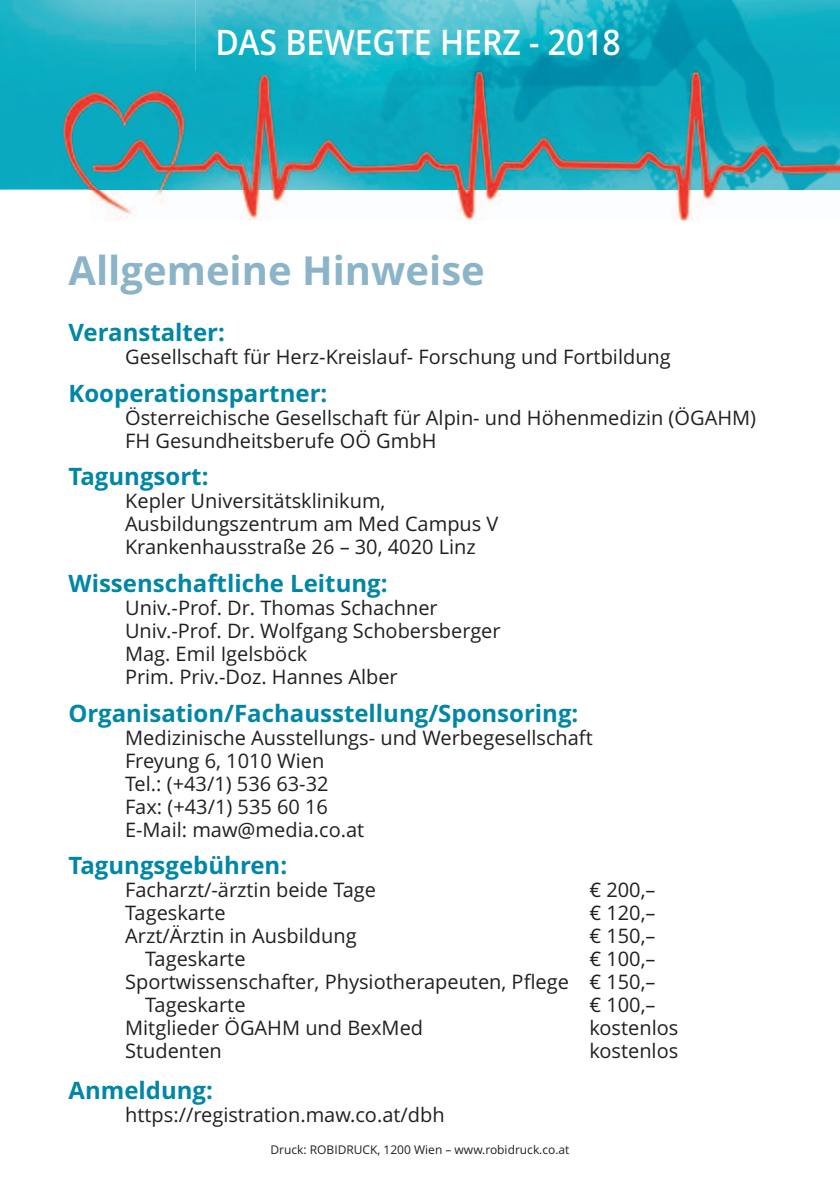
<style>
.page{position:relative;width:840px;height:1190px;background:#fff}
.page>*{position:absolute;margin:0;border:0;box-sizing:border-box;transform-origin:0 0}
.t1{font:700 40px "Open Sans";color:#8cb4c9}
.t2{font:600 35.2px "Open Sans";color:#fff;scale:.91 1}
.t3{font:700 24px "Open Sans";color:#0086a6}
.t4{font:20px/23px "Open Sans";color:#231f20}
.t5{font:12px "Open Sans";color:#231f20}
</style>
<div class="page">
<img style="left:196px;top:0;width:644px;height:71px">
<img style="left:0;top:0;width:196px;height:218px">
<img style="left:196px;top:71px;width:644px;height:150px">
<img style="left:91px;top:71px;width:105px;height:119px">
<h2 class="t2" style="left:216px;top:22px;width:447px">DAS BEWEGTE HERZ - 2018</h2>
<h1 class="t1" style="left:69px;top:255px;width:418px">Allgemeine Hinweise</h1>
<p class="t3" style="left:69px;top:323px;width:158px">Veranstalter:</p>
<p class="t4" style="left:125px;top:348px;width:547px">Gesellschaft für Herz-Kreislauf- Forschung und Fortbildung</p>
<p class="t3" style="left:69px;top:384px;width:260px">Kooperationspartner:</p>
<p class="t4" style="left:125px;top:408px;width:632px">Österreichische Gesellschaft für Alpin- und Höhenmedizin (ÖGAHM)<br>FH Gesundheitsberufe OÖ GmbH</p>
<p class="t3" style="left:69px;top:467px;width:142px">Tagungsort:</p>
<p class="t4" style="left:125px;top:492px;width:375px">Kepler Universitätsklinikum,<br>Ausbildungszentrum am Med Campus V<br>Krankenhausstraße 26 – 30, 4020 Linz</p>
<p class="t3" style="left:69px;top:574px;width:321px">Wissenschaftliche Leitung:</p>
<p class="t4" style="left:125px;top:598px;width:377px">Univ.-Prof. Dr. Thomas Schachner<br>Univ.-Prof. Dr. Wolfgang Schobersberger<br>Mag. Emil Igelsböck<br>Prim. Priv.-Doz. Hannes Alber</p>
<p class="t3" style="left:69px;top:703px;width:511px">Organisation/Fachausstellung/Sponsoring:</p>
<p class="t4" style="left:125px;top:728px;width:469px">Medizinische Ausstellungs- und Werbegesellschaft<br>Freyung 6, 1010 Wien<br>Tel.: (+43/1) 536 63-32<br>Fax: (+43/1) 535 60 16<br>E-Mail: maw@media.co.at</p>
<p class="t3" style="left:69px;top:856px;width:220px">Tagungsgebühren:</p>
<p class="t4" style="left:125px;top:881px;width:252px">Facharzt/-ärztin beide Tage</p>
<p class="t4" style="left:589px;top:881px;width:68px">€ 200,–</p>
<p class="t4" style="left:125px;top:904px;width:102px">Tageskarte</p>
<p class="t4" style="left:589px;top:904px;width:68px">€ 120,–</p>
<p class="t4" style="left:125px;top:927px;width:233px">Arzt/Ärztin in Ausbildung</p>
<p class="t4" style="left:589px;top:927px;width:68px">€ 150,–</p>
<p class="t4" style="left:145px;top:950px;width:102px">Tageskarte</p>
<p class="t4" style="left:589px;top:950px;width:68px">€ 100,–</p>
<p class="t4" style="left:125px;top:973px;width:532px">Sportwissenschafter, Physiotherapeuten, Pflege € 150,–</p>
<p class="t4" style="left:145px;top:996px;width:102px">Tageskarte</p>
<p class="t4" style="left:589px;top:996px;width:68px">€ 100,–</p>
<p class="t4" style="left:125px;top:1019px;width:299px">Mitglieder ÖGAHM und BexMed</p>
<p class="t4" style="left:589px;top:1019px;width:90px">kostenlos</p>
<p class="t4" style="left:125px;top:1042px;width:98px">Studenten</p>
<p class="t4" style="left:589px;top:1042px;width:90px">kostenlos</p>
<p class="t3" style="left:69px;top:1081px;width:146px">Anmeldung:</p>
<p class="t4" style="left:125px;top:1105px;width:321px">https://registration.maw.co.at/dbh</p>
<p class="t5" style="left:270px;top:1145px;width:301px">Druck: ROBIDRUCK, 1200 Wien – www.robidruck.co.at</p>
</div>
